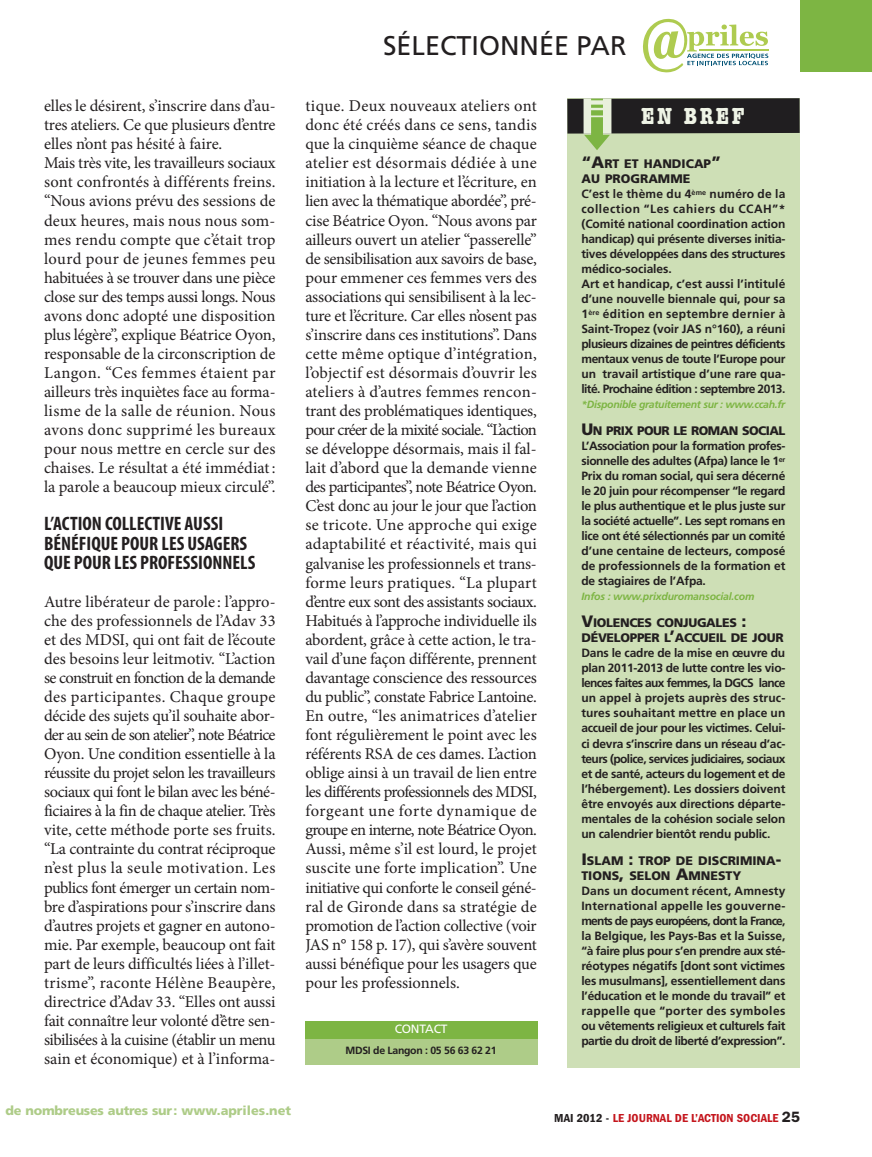
<style>
.page{position:relative;width:872px;height:1157px;background:#fff}
.page>*{position:absolute;margin:0;border:0;box-sizing:border-box;transform-origin:0 0}
.t1{font:27px "Frutiger";color:#231f20}
.t2{font:700 condensed 24px "American Typewriter";letter-spacing:.095em;color:#eff4e6}
.t3{font:700 condensed 19.5px/19px "Myriad Pro";color:#231f20}
.t4{font:16.5px/19px "Minion Pro";letter-spacing:-.005em;color:#231f20;text-align:justify}
.t5{font:900 12.75px "Frutiger";letter-spacing:-.02em;color:#aecc88}
.t6{font:900 12.3px/15px "Frutiger";color:#231f20}
.t7{font:900 12.3px/15px "Frutiger";letter-spacing:-.025em;color:#231f20}
.t8{font:900 12.3px "Frutiger";letter-spacing:-.045em;color:#231f20}
.t9{font:700 12px/15px "Frutiger";letter-spacing:-.015em;color:#231f20;text-align:justify}
.t10{font:600 condensed 12px "Franklin Gothic";color:#c4151c;scale:1.05 1}
.t11{font:12px "Frutiger";letter-spacing:-.015em;color:#fff}
.t12{font:italic 700 10.5px "Frutiger";letter-spacing:-.03em;color:#7db543}
.t13{font:700 10.5px "Frutiger";letter-spacing:-.03em;color:#231f20}
.s1{font-size:16.5px}
.s2{color:#231f20}
.s3{font-stretch:normal;font-size:15px;color:#231f20}
</style>
<div class="page">
<div style="left:800px;top:0;width:72px;height:72px;background:#7db543"></div>
<div style="left:567px;top:98px;width:232px;height:970px;background:#cedfb6"></div>
<div style="left:305px;top:1037px;width:232px;height:27px;background:#aecc88"></div>
<div style="left:305px;top:1020px;width:232px;height:18px;background:#7db543"></div>
<svg style="left:643px;top:19px;width:125px;height:53px"></svg>
<svg style="left:567px;top:98px;width:232px;height:36px;background:#3d3d3b"></svg>
<h1 class="t1" style="left:383px;top:35px;width:245px">SÉLECTIONNÉE PAR</h1>
<p class="t4" style="left:44px;top:98px;width:233px;text-align:left">elles le désirent, s’inscrire dans d’au&shy;tres ateliers. Ce que plusieurs d’entre elles n’ont pas hésité à faire.<br>Mais très vite, les travailleurs sociaux sont confrontés à différents freins. “Nous avions prévu des sessions de deux heures, mais nous nous som&shy;mes rendu compte que c’était trop lourd pour de jeunes femmes peu habituées à se trouver dans une pièce close sur des temps aussi longs. Nous avons donc adopté une disposition plus légère”, explique Béatrice Oyon, responsable de la circonscription de Langon. “Ces femmes étaient par ailleurs très inquiètes face au forma&shy;lisme de la salle de réunion. Nous avons donc supprimé les bureaux pour nous mettre en cercle sur des chaises. Le résultat a été immédiat : la parole a beaucoup mieux circulé”.</p>
<p class="t3" style="left:44px;top:516px;width:213px">L’ACTION COLLECTIVE AUSSI<br>BÉNÉFIQUE POUR LES USAGERS<br>QUE POUR LES PROFESSIONNELS</p>
<p class="t4" style="left:44px;top:593px;width:233px">Autre libérateur de parole : l’appro&shy;che des professionnels de l’Adav 33 et des MDSI, qui ont fait de l’écoute des besoins leur leitmotiv. “L’action se construit en fonction de la demande des participantes. Chaque groupe décide des sujets qu’il souhaite abor&shy;der au sein de son atelier”, note Béatrice Oyon. Une condition essentielle à la réussite du projet selon les travailleurs sociaux qui font le bilan avec les béné&shy;ficiaires à la fin de chaque atelier. Très vite, cette méthode porte ses fruits. “La contrainte du contrat réciproque n’est plus la seule motivation. Les publics font émerger un certain nom&shy;bre d’aspirations pour s’inscrire dans d’autres projets et gagner en autono&shy;mie. Par exemple, beaucoup ont fait part de leurs difficultés liées à l’illet&shy;trisme”, raconte Hélène Beaupère, directrice d’Adav 33. “Elles ont aussi fait connaître leur volonté d’être sen&shy;sibilisées à la cuisine (établir un menu sain et économique) et à l’informa-</p>
<p class="t4" style="left:305px;top:98px;width:233px">tique. Deux nouveaux ateliers ont donc été créés dans ce sens, tandis que la cinquième séance de chaque atelier est désormais dédiée à une initiation à la lecture et l’écriture, en lien avec la thématique abordée”, pré&shy;cise Béatrice Oyon. “Nous avons par ailleurs ouvert un atelier “passerelle” de sensibilisation aux savoirs de base, pour emmener ces femmes vers des associations qui sensibilisent à la lec&shy;ture et l’écriture. Car elles n’osent pas s’inscrire dans ces institutions”. Dans cette même optique d’intégration, l’objectif est désormais d’ouvrir les ateliers à d’autres femmes rencon&shy;trant des problématiques identiques, pour créer de la mixité sociale. “L’action se développe désormais, mais il fal&shy;lait d’abord que la demande vienne des participantes”, note Béatrice Oyon.<br>C’est donc au jour le jour que l’action se tricote. Une approche qui exige adaptabilité et réactivité, mais qui galvanise les professionnels et trans&shy;forme leurs pratiques. “La plupart d’entre eux sont des assistants sociaux.<br>Habitués à l’approche individuelle ils abordent, grâce à cette action, le tra&shy;vail d’une façon différente, prennent davantage conscience des ressources du public”, constate Fabrice Lantoine.<br>En outre, “les animatrices d’atelier font régulièrement le point avec les référents RSA de ces dames. L’action oblige ainsi à un travail de lien entre les différents professionnels des MDSI, forgeant une forte dynamique de groupe en interne, note Béatrice Oyon.<br>Aussi, même s’il est lourd, le projet suscite une forte implication”. Une initiative qui conforte le conseil géné&shy;ral de Gironde dans sa stratégie de promotion de l’action collective (voir JAS n° 158 p. 17), qui s’avère souvent aussi bénéfique pour les usagers que pour les professionnels.</p>
<p class="t11" style="left:395px;top:1023px;width:54px">CONTACT</p>
<p class="t13" style="left:345px;top:1045px;width:153px">MDSI de Langon : 05 56 63 62 21</p>
<p class="t5" style="left:6px;top:1105px;width:287px">de nombreuses autres sur: www.apriles.net</p>
<h2 class="t2" style="left:641px;top:102px;width:105px">EN BREF</h2>
<p class="t6" style="left:581px;top:157px;width:141px"><span class="s1">“A</span>RT ET HANDICAP<span class="s1">”<br></span>AU PROGRAMME</p>
<p class="t9" style="left:581px;top:187px;width:205px;text-align:left">C’est le thème du 4<sup>ème</sup> numéro de la collection “Les cahiers du CCAH”* (Comité national coordination action handicap) qui présente diverses initia&shy;tives développées dans des structures médico-sociales.<br>Art et handicap, c’est aussi l’intitulé d’une nouvelle biennale qui, pour sa 1<sup>ère</sup> édition en septembre dernier à Saint-Tropez (voir JAS n°160), a réuni plusieurs dizaines de peintres déficients mentaux venus de toute l’Europe pour un travail artistique d’une rare qua&shy;lité. Prochaine édition : septembre 2013.</p>
<p class="t12" style="left:581px;top:400px;width:205px">*Disponible gratuitement sur : www.ccah.fr</p>
<p class="t8" style="left:581px;top:426px;width:205px"><span class="s1">U</span>N PRIX POUR LE ROMAN SOCIAL</p>
<p class="t9" style="left:581px;top:439px;width:205px">L’Association pour la formation profes&shy;sionnelle des adultes (Afpa) lance le 1<sup>er </sup>Prix du roman social, qui sera décerné le 20 juin pour récompenser “le regard le plus authentique et le plus juste sur la société actuelle”. Les sept romans en lice ont été sélectionnés par un comité d’une centaine de lecteurs, composé de professionnels de la formation et de stagiaires de l’Afpa.</p>
<p class="t12" style="left:581px;top:592px;width:174px">Infos : www.prixduromansocial.com</p>
<p class="t7" style="left:581px;top:616px;width:204px"><span class="s1">V</span>IOLENCES CONJUGALES <span class="s1">:<br></span>DÉVELOPPER L<span class="s1">’</span>ACCUEIL DE JOUR</p>
<p class="t9" style="left:581px;top:646px;width:205px">Dans le cadre de la mise en œuvre du plan 2011-2013 de lutte contre les vio&shy;lences faites aux femmes, la DGCS lance un appel à projets auprès des struc&shy;tures souhaitant mettre en place un accueil de jour pour les victimes. Celui&shy;ci devra s’inscrire dans un réseau d’ac&shy;teurs (police, services judiciaires, sociaux et de santé, acteurs du logement et de l’hébergement). Les dossiers doivent être envoyés aux directions départe&shy;mentales de la cohésion sociale selon un calendrier bientôt rendu public.</p>
<p class="t6" style="left:581px;top:853px;width:201px"><span class="s1">I</span>SLAM <span class="s1">:</span> TROP DE DISCRIMINA<span class="s1">-<br></span>TIONS<span class="s1">,</span> SELON <span class="s1">A</span>MNESTY</p>
<p class="t9" style="left:581px;top:883px;width:205px">Dans un document récent, Amnesty International appelle les gouverne&shy;ments de pays européens, dont la France, la Belgique, les Pays-Bas et la Suisse, “à faire plus pour s’en prendre aux sté&shy;réotypes négatifs [dont sont victimes les musulmans], essentiellement dans l’éducation et le monde du travail” et rappelle que “porter des symboles ou vêtements religieux et culturels fait partie du droit de liberté d’expression”.</p>
<p class="t10" style="left:554px;top:1114px;width:235px"><span class="s2">MAI 2012 -</span> LE JOURNAL DE L’ACTION SOCIALE <span class="s3">25</span></p>
</div>
